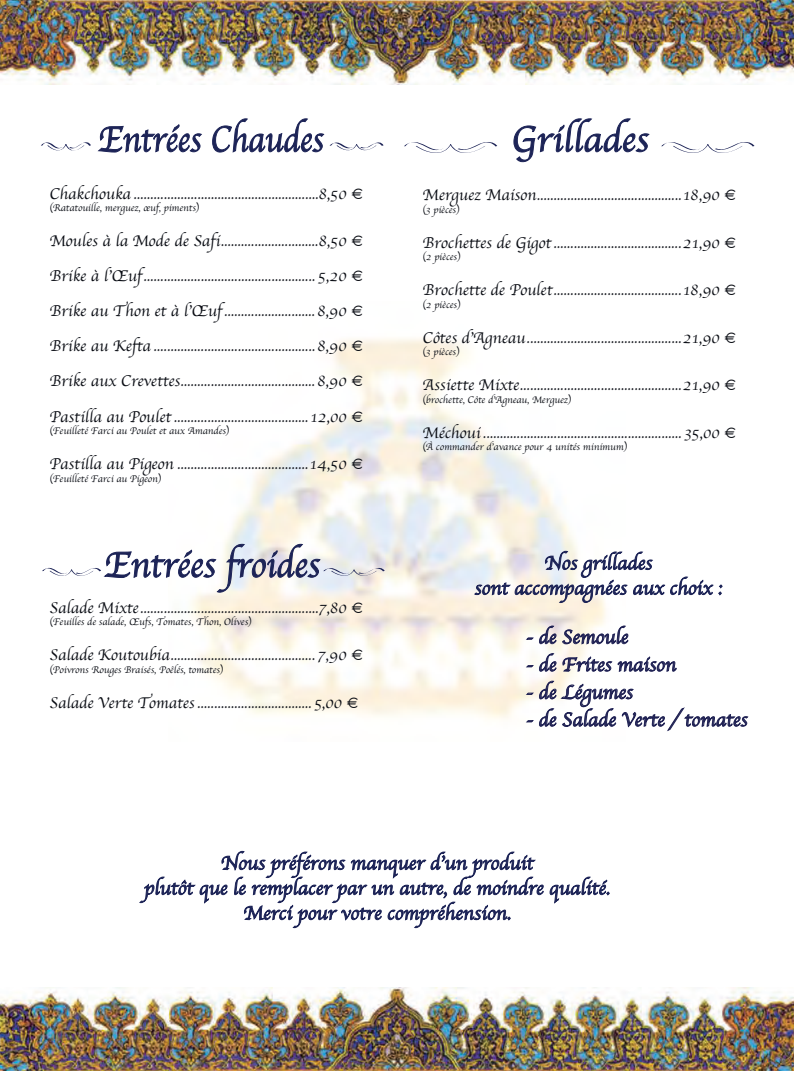
<style>
.page{position:relative;width:794px;height:1071px;background:#fff}
.page>*{position:absolute;margin:0;border:0;box-sizing:border-box;transform-origin:0 0}
.t1{font:20px "Apple Chancery";color:#202254}
.t2{font:16.25px/35px "Apple Chancery";color:#0a0d14;text-align:justify}
.t3{font:10px "Apple Chancery";color:#0a0d14}
</style>
<div class="page">
<img style="left:0;top:0;width:794px;height:85px">
<img style="left:0;top:987px;width:794px;height:83px">
<svg style="left:97px;top:124px;width:105px;height:29px"></svg>
<svg style="left:513px;top:118px;width:137px;height:44px"></svg>
<svg style="left:41px;top:142px;width:50px;height:9px"></svg>
<svg style="left:212px;top:118px;width:171px;height:35px"></svg>
<svg style="left:404px;top:142px;width:93px;height:11px"></svg>
<svg style="left:661px;top:142px;width:93px;height:11px"></svg>
<img style="left:191px;top:338px;width:415px;height:381px">
<svg style="left:42px;top:543px;width:343px;height:49px"></svg>
<svg style="left:474px;top:548px;width:249px;height:55px"></svg>
<svg style="left:139px;top:850px;width:471px;height:77px"></svg>
<svg style="left:525px;top:622px;width:223px;height:110px"></svg>
<p class="t2" style="left:49px;top:176px;width:315px">Chakchouka .......................................................8,50 €</p>
<p class="t3" style="left:49px;top:200px;width:151px">(Ratatouille, merguez, œuf, piments)</p>
<p class="t2" style="left:49px;top:223px;width:315px">Moules à la Mode de Safi.............................8,50 € Brike à l’Œuf................................................... 5,20 € Brike au Thon et à l’Œuf........................... 8,90 € Brike au Kefta ................................................8,90 € Brike aux Crevettes........................................8,90 € Pastilla au Poulet ........................................12,00 €</p>
<p class="t3" style="left:49px;top:422px;width:181px">(Feuilleté Farci au Poulet et aux Amandes)</p>
<p class="t2" style="left:49px;top:446px;width:315px">Pastilla au Pigeon .......................................14,50 €</p>
<p class="t3" style="left:49px;top:470px;width:113px">(Feuilleté Farci au Pigeon)</p>
<p class="t2" style="left:49px;top:590px;width:315px">Salade Mixte.....................................................7,80 €</p>
<p class="t3" style="left:49px;top:614px;width:204px">(Feuilles de salade, Œufs, Tomates, Thon, Olives)</p>
<p class="t2" style="left:49px;top:637px;width:315px">Salade Koutoubia........................................... 7,90 €</p>
<p class="t3" style="left:49px;top:661px;width:175px">(Poivrons Rouges Braisés, Poêlés, tomates)</p>
<p class="t2" style="left:49px;top:685px;width:311px">Salade Verte Tomates .................................. 5,00 €</p>
<p class="t2" style="left:422px;top:177px;width:315px">Merguez Maison...........................................18,90 €</p>
<p class="t3" style="left:422px;top:201px;width:38px">(3 pièces)</p>
<p class="t2" style="left:422px;top:225px;width:315px">Brochettes de Gigot ......................................21,90 €</p>
<p class="t3" style="left:422px;top:249px;width:39px">(2 pièces)</p>
<p class="t2" style="left:422px;top:272px;width:315px">Brochette de Poulet......................................18,90 €</p>
<p class="t3" style="left:422px;top:296px;width:39px">(2 pièces)</p>
<p class="t2" style="left:422px;top:320px;width:315px">Côtes d’Agneau..............................................21,90 €</p>
<p class="t3" style="left:422px;top:344px;width:38px">(3 pièces)</p>
<p class="t2" style="left:422px;top:367px;width:315px">Assiette Mixte................................................21,90 €</p>
<p class="t3" style="left:422px;top:391px;width:150px">(brochette, Côte d’Agneau, Merguez)</p>
<p class="t2" style="left:422px;top:415px;width:315px">Méchoui ........................................................... 35,00 €</p>
<p class="t3" style="left:422px;top:439px;width:206px">(À commander d’avance pour 4 unités minimum)</p>
<p class="t1" style="left:526px;top:621px;width:104px">- de Semoule</p>
<p class="t1" style="left:526px;top:648px;width:152px">- de Frites maison</p>
<p class="t1" style="left:526px;top:676px;width:109px">- de Légumes</p>
<p class="t1" style="left:526px;top:703px;width:223px">- de Salade Verte / tomates</p>
</div>
